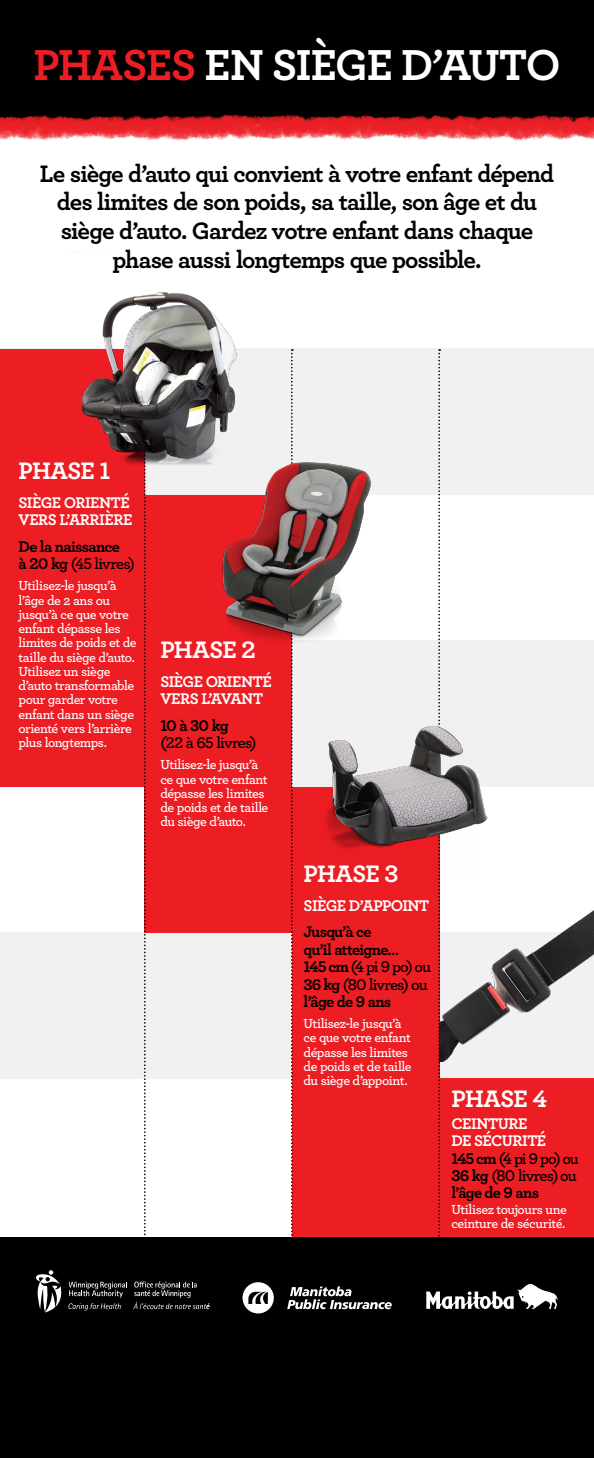
<style>
.page{position:relative;width:594px;height:1458px;background:#fff}
.page>*{position:absolute;margin:0;border:0;box-sizing:border-box;transform-origin:0 0}
.t1{font:700 45.45px "Archer";letter-spacing:-.03em;color:#fff}
.t2{font:700 25px/28.8px "Archer";letter-spacing:-.04em;color:#000;text-align:center}
.t3{font:700 25px "Archer";letter-spacing:-.025em;color:#fff}
.t4{font:700 16.25px/17.5px "Archer";letter-spacing:-.05em;color:#000}
.t5{font:600 16.25px/17.4px "Archer";letter-spacing:-.05em;color:#000}
.t6{font:700 16.25px/17.5px "Archer";letter-spacing:-.025em;color:#fff}
.t7{font:600 13.75px/14.2px "Archer";letter-spacing:-.035em;color:#fff}
.s1{color:#ed1d24}
.s2{font-weight:600}
.s3{font-weight:700;color:#fff}
.s4{font-weight:700}
</style>
<div class="page">
<div style="left:0;top:932px;width:594px;height:146px;background:#f1f1f2"></div>
<div style="left:0;top:349px;width:594px;height:146px;background:#f1f1f2"></div>
<div style="left:0;top:641px;width:594px;height:146px;background:#f1f1f2"></div>
<div style="left:0;top:0;width:594px;height:127px;background:#000"></div>
<img style="left:0;top:114px;width:594px;height:27px">
<div style="left:439px;top:1078px;width:155px;height:160px;background:#ed1d24"></div>
<div style="left:0;top:349px;width:145px;height:438px;background:#ed1d24"></div>
<div style="left:145px;top:495px;width:147px;height:438px;background:#ed1d24"></div>
<div style="left:292px;top:787px;width:147px;height:451px;background:#ed1d24"></div>
<svg style="left:144px;top:523px;width:2px;height:715px"></svg>
<svg style="left:291px;top:349px;width:2px;height:889px"></svg>
<img style="left:440px;top:910px;width:154px;height:152px">
<img style="left:71px;top:292px;width:181px;height:230px">
<img style="left:209px;top:432px;width:170px;height:218px">
<svg style="left:438px;top:349px;width:2px;height:889px"></svg>
<img style="left:324px;top:698px;width:164px;height:182px">
<div style="left:0;top:1238px;width:594px;height:220px;background:#000"></div>
<svg style="left:36px;top:1270px;width:91px;height:43px"></svg>
<svg style="left:133px;top:1281px;width:77px;height:29px"></svg>
<svg style="left:426px;top:1284px;width:132px;height:25px"></svg>
<svg style="left:243px;top:1282px;width:31px;height:31px"></svg>
<svg style="left:287px;top:1286px;width:105px;height:23px"></svg>
<h1 class="t1" style="left:33px;top:29px;width:529px"><span class="s1">PHASES</span> EN SIÈGE D’AUTO</h1>
<h2 class="t2" style="left:40px;top:157px;width:516px">Le siège d’auto qui convient à votre enfant dépend des limites de son poids, sa taille, son âge et du siège d’auto. Gardez votre enfant dans chaque phase aussi longtemps que possible.</h2>
<h2 class="t3" style="left:19px;top:451px;width:93px">PHASE 1</h2>
<p class="t6" style="left:19px;top:493px;width:115px">SIÈGE ORIENTÉ<br>VERS L’ARRIÈRE</p>
<p class="t4" style="left:19px;top:537px;width:118px">De la naissance<br>à 20 kg <span class="s2">(45 livres)</span></p>
<p class="t7" style="left:19px;top:578px;width:120px">Utilisez-le jusqu’à l’âge de 2 ans ou jusqu’à ce que votre enfant dépasse les limites de poids et de taille du siège d’auto.<br>Utilisez un siège d’auto transformable pour garder votre enfant dans un siège orienté vers l’arrière plus longtemps.</p>
<h2 class="t3" style="left:160px;top:630px;width:97px">PHASE 2</h2>
<p class="t6" style="left:160px;top:672px;width:113px">SIÈGE ORIENTÉ<br>VERS L’AVANT</p>
<p class="t4" style="left:160px;top:716px;width:70px">10 à 30 kg</p>
<p class="t5" style="left:160px;top:733px;width:98px">(22 à 65 livres)</p>
<p class="t7" style="left:160px;top:757px;width:110px">Utilisez-le jusqu’à ce que votre enfant dépasse les limites de poids et de taille du siège d’auto.</p>
<h2 class="t3" style="left:304px;top:854px;width:97px">PHASE 3</h2>
<p class="t6" style="left:304px;top:896px;width:127px">SIÈGE D’APPOINT</p>
<p class="t4" style="left:304px;top:922px;width:129px">Jusqu’à ce<br>qu’il atteigne…<br>145 cm <span class="s2">(4 pi 9 po) ou<br></span>36 kg <span class="s2">(80 livres) ou </span>l’âge de 9 ans</p>
<p class="t7" style="left:304px;top:1016px;width:110px">Utilisez-le jusqu’à ce que votre enfant dépasse les limites de poids et de taille du siège d’appoint.</p>
<h2 class="t3" style="left:452px;top:1078px;width:97px">PHASE 4</h2>
<p class="t5" style="left:452px;top:1113px;width:129px"><span class="s3">CEINTURE<br>DE SÉCURITÉ<br></span><span class="s4">145 cm</span> (4 pi 9 po) ou<br><span class="s4">36 kg</span> (80 livres) ou <span class="s4">l’âge de 9 ans</span></p>
<p class="t7" style="left:452px;top:1202px;width:117px;line-height:13.8px">Utilisez toujours une ceinture de sécurité.</p>
</div>
